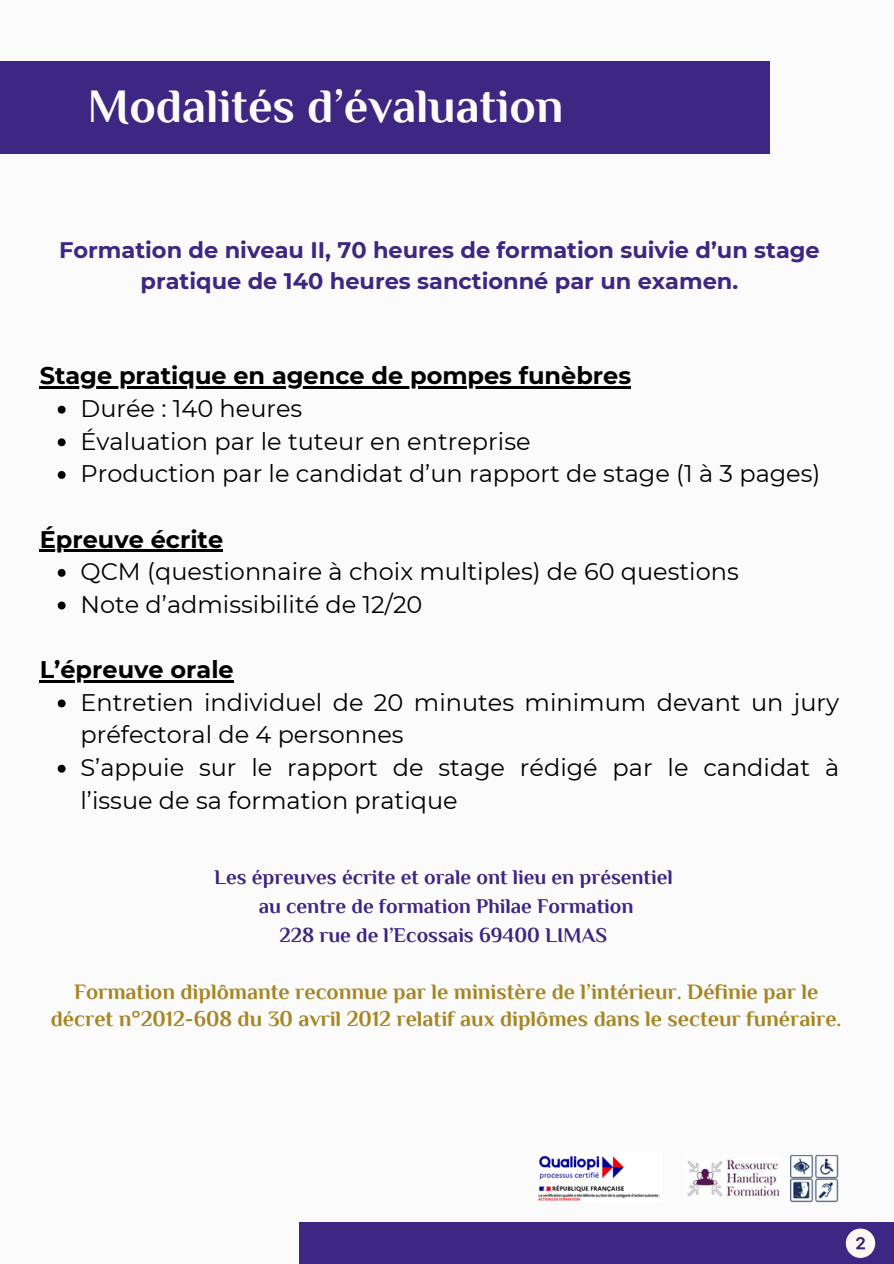
<style>
.page{position:relative;width:894px;height:1264px;background:#fff}
.page>*{position:absolute;margin:0;border:0;box-sizing:border-box;transform-origin:0 0}
.t1{font:700 48px "Philosopher";color:#fcfbfc}
.t2{font:24px/32.7px "Montserrat";color:#000}
.t3{font:700 24px "Montserrat";color:#000}
.t4{font:700 22.5px/30.3px "Montserrat";color:#3d2782;text-align:center}
.t5{font:700 22.05px/27px "Philosopher";color:#a68522;text-align:center}
.t6{font:700 21px "Philosopher";color:#3d2682}
</style>
<div class="page">
<div style="left:0;top:0;width:893px;height:1263px;background:#fcfbfc"></div>
<div style="left:299px;top:1222px;width:594px;height:41px;background:#3d2782"></div>
<img style="left:538px;top:1155px;width:122px;height:46px">
<img style="left:687px;top:1154px;width:151px;height:48px">
<div style="left:0;top:61px;width:769px;height:93px;background:#3d2782"></div>
<hr style="left:40px;top:386px;width:591px;height:3px;background:#000">
<svg style="left:58px;top:406px;width:8px;height:7px"></svg>
<svg style="left:58px;top:438px;width:8px;height:8px"></svg>
<svg style="left:58px;top:471px;width:8px;height:8px"></svg>
<hr style="left:40px;top:550px;width:183px;height:2px;background:#000">
<svg style="left:58px;top:569px;width:8px;height:8px"></svg>
<svg style="left:58px;top:601px;width:8px;height:8px"></svg>
<hr style="left:40px;top:680px;width:194px;height:2px;background:#000">
<svg style="left:58px;top:699px;width:8px;height:8px"></svg>
<svg style="left:58px;top:764px;width:8px;height:8px"></svg>
<svg style="left:845px;top:1228px;width:29px;height:29px"></svg>
<p class="t1" style="left:88px;top:80px;width:477px">Modalités d’évaluation</p>
<h2 class="t4" style="left:59px;top:235px;width:762px">Formation de niveau II, 70 heures de formation suivie d’un stage pratique de 140 heures sanctionné par un examen.</h2>
<h2 class="t3" style="left:40px;top:361px;width:593px">Stage pratique en agence de pompes funèbres</h2>
<p class="t2" style="left:80px;top:392px;width:223px">Durée : 140 heures</p>
<p class="t2" style="left:80px;top:424px;width:451px">Évaluation par le tuteur en entreprise</p>
<p class="t2" style="left:80px;top:457px;width:741px">Production par le candidat d’un rapport de stage (1 à 3 pages)</p>
<h2 class="t3" style="left:40px;top:524px;width:185px">Épreuve écrite</h2>
<p class="t2" style="left:80px;top:555px;width:659px">QCM (questionnaire à choix multiples) de 60 questions</p>
<p class="t2" style="left:80px;top:588px;width:343px">Note d’admissibilité de 12/20</p>
<h2 class="t3" style="left:40px;top:655px;width:195px">L’épreuve orale</h2>
<p class="t2" style="left:80px;top:685px;width:760px">Entretien individuel de 20 minutes minimum devant un jury préfectoral de 4 personnes</p>
<p class="t2" style="left:80px;top:751px;width:760px">S’appuie sur le rapport de stage rédigé par le candidat à l’issue de sa formation pratique</p>
<p class="t6" style="left:214px;top:865px;width:460px">Les épreuves écrite et orale ont lieu en présentiel</p>
<h2 class="t6" style="left:258px;top:895px;width:376px">au centre de formation Philae Formation</h2>
<p class="t6" style="left:279px;top:924px;width:329px">228 rue de l’Ecossais 69400 LIMAS</p>
<p class="t5" style="left:51px;top:978px;width:791px">Formation diplômante reconnue par le ministère de l’intérieur. Définie par le décret n°2012-608 du 30 avril 2012 relatif aux diplômes dans le secteur funéraire.</p>
</div>
